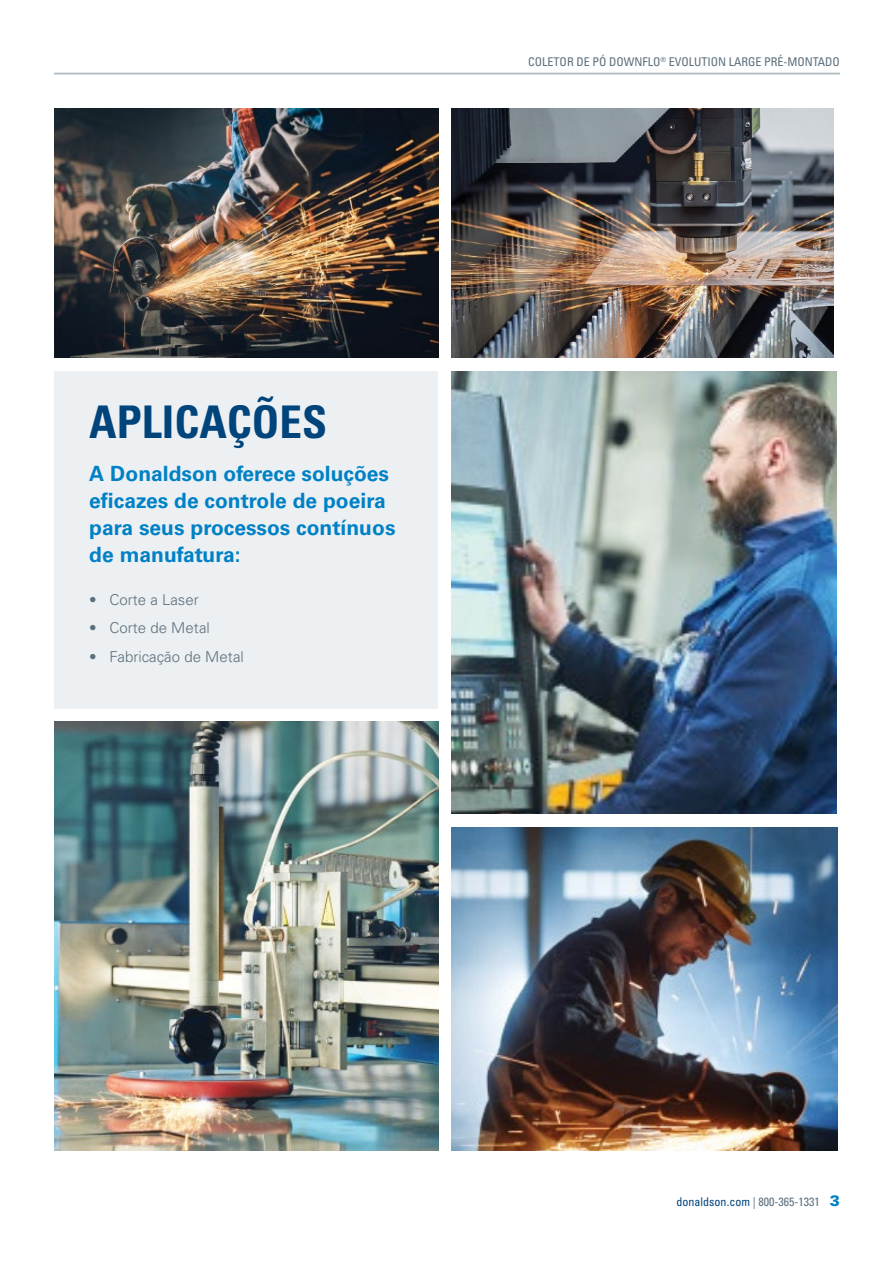
<style>
.page{position:relative;width:894px;height:1263px;background:#fff}
.page>*{position:absolute;margin:0;border:0;box-sizing:border-box;transform-origin:0 0}
.t1{font:700 condensed 45px "Univers LT Std";color:#00447c}
.t2{font:700 21px/27px "Univers LT Std";color:#0081c6}
.t3{font:300 15px "Univers LT Std";color:#5c6f7c}
.t4{font:condensed 12px "Univers LT Std";color:#5c6f7c}
.t5{font:condensed 12px "Univers LT Std";color:#00447c}
.s1{color:#5c6f7c}
.s2{font-weight:900;font-stretch:normal;font-size:15px;color:#0081c6}
</style>
<div class="page">
<hr style="left:54px;top:73px;width:785px;height:1px;background:#adb8bf">
<img style="left:452px;top:371px;width:384px;height:443px">
<div style="left:55px;top:371px;width:383px;height:337px;background:#edf0f2"></div>
<img style="left:451px;top:827px;width:386px;height:323px">
<img style="left:55px;top:108px;width:383px;height:249px">
<img style="left:55px;top:722px;width:383px;height:428px">
<img style="left:452px;top:108px;width:381px;height:249px">
<h1 class="t1" style="left:89px;top:394px;width:239px">APLICAÇÕES</h1>
<p class="t2" style="left:89px;top:460px;width:307px">A Donaldson oferece soluções eficazes de controle de poeira para seus processos contínuos de manufatura:</p>
<p class="t3" style="left:89px;top:590px;width:111px">• Corte a Laser</p>
<p class="t3" style="left:89px;top:619px;width:122px">• Corte de Metal</p>
<p class="t3" style="left:89px;top:647px;width:156px">• Fabricação de Metal</p>
<p class="t4" style="left:528px;top:54px;width:313px">COLETOR DE PÓ DOWNFLO<sup>®</sup> EVOLUTION LARGE PRÉ-MONTADO</p>
<p class="t5" style="left:676px;top:1193px;width:165px">donaldson.com <span class="s1">| 800-365-1331</span> <span class="s2">3</span></p>
</div>
